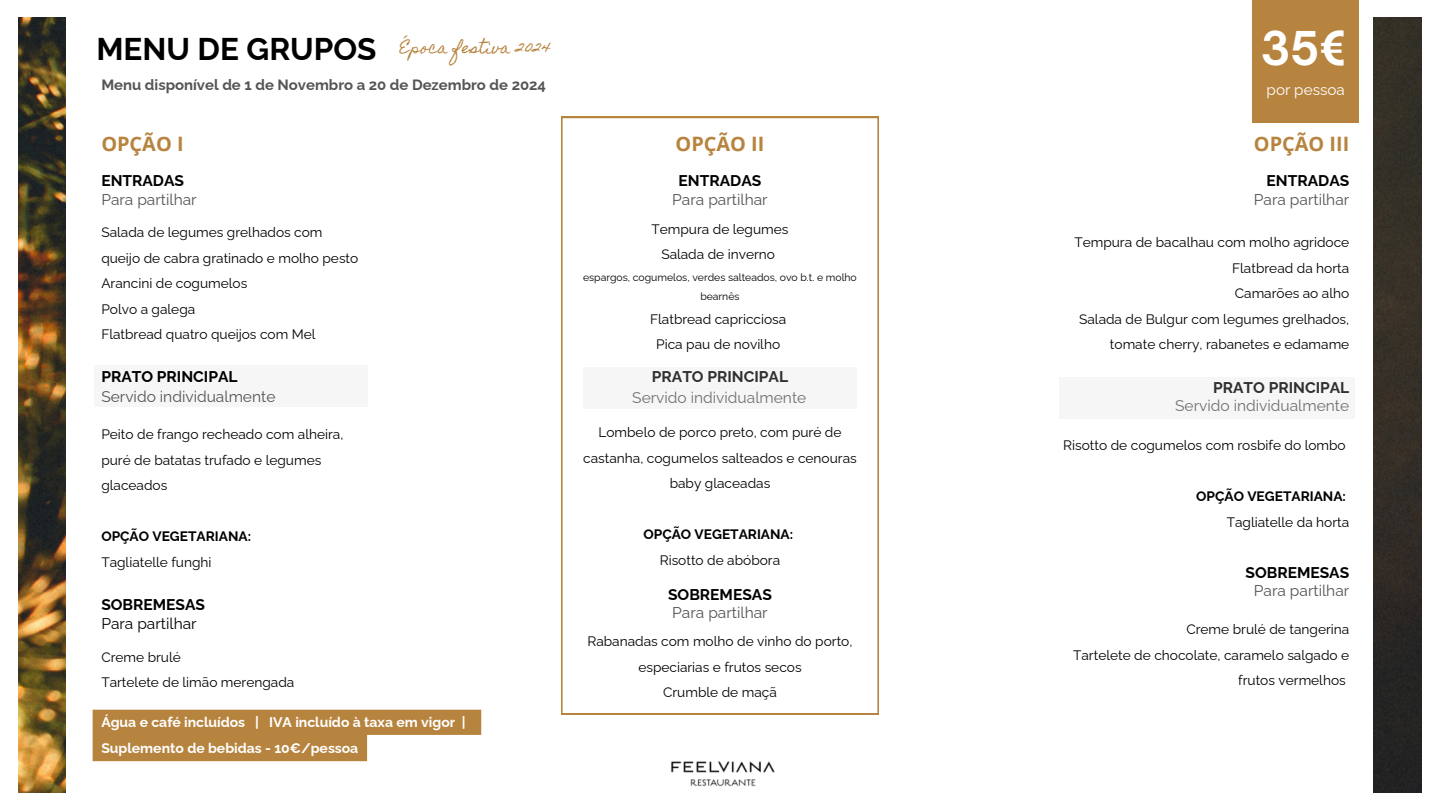
<style>
.page{position:relative;width:1440px;height:810px;background:#fff}
.page>*{position:absolute;margin:0;border:0;box-sizing:border-box;transform-origin:0 0}
.t1{font:700 44.6px "Open Sauce One";color:#fff}
.t2{font:700 19.9px "Open Sans";color:#b7843f}
.t3{font:15.5px "Raleway";color:#545454}
.t4{font:700 15.5px "Raleway";color:#000}
.t5{font:15.5px "Raleway";color:#000}
.t6{font:15.3px "Raleway";color:#fff}
.t7{font:15px "Homemade Apple";color:#b7843f}
.t8{font:700 14.9px "Raleway";color:#545454}
.t9{font:700 14px/26.2px "Raleway";color:#fff}
.t10{font:13.7px/25.5px "Raleway";color:#000;text-align:center}
.t11{font:700 13.7px "Raleway";color:#000}
.t12{font:10.5px/19.5px "Raleway";color:#000;text-align:center}
.s1{font-family:"Raleway";font-weight:700;font-size:31.4px;color:#000}
</style>
<div class="page">
<img style="left:19px;top:18px;width:1403px;height:774px">
<div style="left:67px;top:7px;width:1305px;height:803px;background:#fff"></div>
<svg style="left:561px;top:117px;width:318px;height:597px"></svg>
<div style="left:1252px;top:0;width:107px;height:122px;background:#b7843f"></div>
<img style="left:671px;top:761px;width:104px;height:26px">
<div style="left:94px;top:365px;width:274px;height:42px;background:#f6f6f6"></div>
<svg style="left:93px;top:710px;width:388px;height:51px;background:#c1965b"></svg>
<div style="left:583px;top:367px;width:274px;height:42px;background:#f6f6f6"></div>
<div style="left:1060px;top:377px;width:295px;height:42px;background:#f6f6f6"></div>
<p class="t7" style="left:96px;top:39px;width:456px"><span class="s1">MENU DE GRUPOS</span> Época festiva 2024</p>
<p class="t8" style="left:101px;top:73px;width:446px">Menu disponível de 1 de Novembro a 20 de Dezembro de 2024</p>
<h2 class="t2" style="left:101px;top:130px;width:84px">OPÇÃO I</h2>
<p class="t4" style="left:101px;top:168px;width:84px">ENTRADAS</p>
<p class="t3" style="left:101px;top:187px;width:97px">Para partilhar</p>
<p class="t10" style="left:101px;top:218px;width:259px;text-align:left">Salada de legumes grelhados com queijo de cabra gratinado e molho pesto<br>Arancini de cogumelos<br>Polvo a galega<br>Flatbread quatro queijos com Mel</p>
<p class="t4" style="left:101px;top:364px;width:138px">PRATO PRINCIPAL</p>
<p class="t3" style="left:101px;top:384px;width:176px">Servido individualmente</p>
<p class="t10" style="left:101px;top:420px;width:244px;text-align:left">Peito de frango recheado com alheira, puré de batatas trufado e legumes glaceados</p>
<p class="t11" style="left:101px;top:526px;width:151px">OPÇÃO VEGETARIANA:</p>
<p class="t10" style="left:101px;top:548px;width:112px">Tagliatelle funghi</p>
<p class="t4" style="left:101px;top:593px;width:105px">SOBREMESAS</p>
<p class="t5" style="left:101px;top:611px;width:97px">Para partilhar</p>
<p class="t10" style="left:101px;top:642px;width:195px;text-align:left">Creme brulé<br>Tartelete de limão merengada</p>
<p class="t9" style="left:101px;top:707px;width:366px">Água e café incluídos | IVA incluído à taxa em vigor |<br>Suplemento de bebidas - 10€/pessoa</p>
<h1 class="t1" style="left:1261px;top:19px;width:88px">35€</h1>
<p class="t6" style="left:1267px;top:78px;width:80px">por pessoa</p>
<h2 class="t2" style="left:676px;top:130px;width:90px">OPÇÃO II</h2>
<h2 class="t2" style="left:1254px;top:130px;width:97px">OPÇÃO III</h2>
<p class="t4" style="left:679px;top:168px;width:84px">ENTRADAS</p>
<p class="t3" style="left:672px;top:187px;width:97px">Para partilhar</p>
<p class="t10" style="left:651px;top:215px;width:139px">Tempura de legumes<br>Salada de inverno</p>
<p class="t12" style="left:583px;top:266px;width:275px">espargos, cogumelos, verdes salteados, ovo b.t. e molho bearnês</p>
<p class="t10" style="left:650px;top:305px;width:138px">Flatbread capricciosa<br>Pica pau de novilho</p>
<p class="t4" style="left:652px;top:364px;width:138px">PRATO PRINCIPAL</p>
<p class="t3" style="left:632px;top:385px;width:176px">Servido individualmente</p>
<p class="t10" style="left:583px;top:418px;width:275px">Lombelo de porco preto, com puré de castanha, cogumelos salteados e cenouras baby glaceadas</p>
<p class="t11" style="left:643px;top:523px;width:151px">OPÇÃO VEGETARIANA:</p>
<p class="t10" style="left:660px;top:546px;width:122px">Risotto de abóbora</p>
<p class="t4" style="left:668px;top:582px;width:105px">SOBREMESAS</p>
<p class="t3" style="left:672px;top:600px;width:97px">Para partilhar</p>
<p class="t10" style="left:587px;top:627px;width:267px">Rabanadas com molho de vinho do porto, especiarias e frutos secos<br>Crumble de maçã</p>
<p class="t4" style="left:1267px;top:168px;width:84px">ENTRADAS</p>
<p class="t3" style="left:1254px;top:187px;width:97px">Para partilhar</p>
<p class="t10" style="left:1074px;top:228px;width:276px;text-align:right">Tempura de bacalhau com molho agridoce<br>Flatbread da horta<br>Camarões ao alho<br>Salada de Bulgur com legumes grelhados, tomate cherry, rabanetes e edamame</p>
<p class="t4" style="left:1213px;top:375px;width:138px">PRATO PRINCIPAL</p>
<p class="t3" style="left:1175px;top:393px;width:176px">Servido individualmente</p>
<p class="t10" style="left:1063px;top:431px;width:284px">Risotto de cogumelos com rosbife do lombo</p>
<p class="t11" style="left:1196px;top:486px;width:151px">OPÇÃO VEGETARIANA:</p>
<p class="t10" style="left:1227px;top:508px;width:124px">Tagliatelle da horta</p>
<p class="t4" style="left:1246px;top:560px;width:105px">SOBREMESAS</p>
<p class="t3" style="left:1254px;top:578px;width:97px">Para partilhar</p>
<p class="t10" style="left:1073px;top:615px;width:278px;text-align:right">Creme brulé de tangerina<br>Tartelete de chocolate, caramelo salgado e frutos vermelhos</p>
</div>
